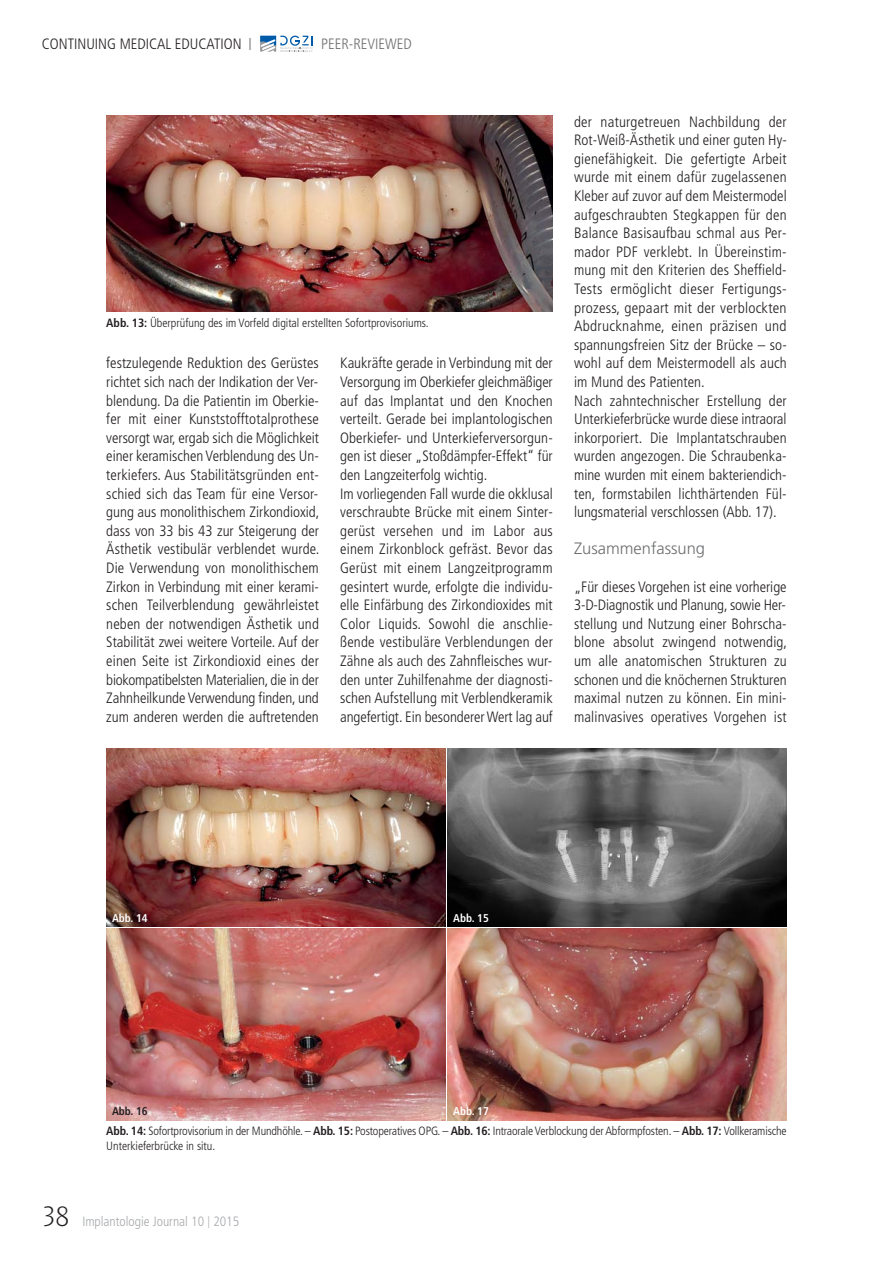
<style>
.page{position:relative;width:893px;height:1263px;background:#fff}
.page>*{position:absolute;margin:0;border:0;box-sizing:border-box;transform-origin:0 0}
.t1{font:300 16.5px "Frutiger CE";color:#6d6e70}
.t2{font:300 condensed 15px/18.6px "Frutiger";letter-spacing:.005em;color:#231f20;text-align:justify}
.t3{font:300 condensed 15px "Frutiger";color:#6d6e70}
.t4{font:300 condensed 13.5px "Frutiger";color:#a7a9ac}
.t5{font:300 condensed 12px/14.4px "Frutiger";letter-spacing:-.01em;color:#231f20}
.t6{font:700 condensed 11.25px "Frutiger";color:#fff}
.t7{font:700 condensed 11.25px "Frutiger";color:#231f20}
.s1{font-size:12px}
.s2{font-weight:700}
.s3{font-family:"Glasgow";font-weight:200;font-stretch:normal;font-size:27px;color:#231f20}
</style>
<div class="page">
<svg style="left:260px;top:36px;width:53px;height:16px"></svg>
<img style="left:106px;top:929px;width:339px;height:191px">
<img style="left:448px;top:929px;width:339px;height:191px">
<img style="left:106px;top:748px;width:339px;height:179px">
<img style="left:448px;top:748px;width:339px;height:179px">
<img style="left:106px;top:116px;width:447px;height:196px">
<p class="t2" style="left:42px;top:36px;width:211px">CONTINUING MEDICAL EDUCATION <span class="s1">|</span></p>
<p class="t3" style="left:321px;top:38px;width:92px">PEER-REVIEWED</p>
<p class="t5" style="left:106px;top:316px;width:324px"><span class="s2">Abb. 13:</span> Überprüfung des im Vorfeld digital erstellten Sofortprovisoriums.</p>
<p class="t2" style="left:106px;top:355px;width:215px">festzulegende Reduktion des Gerüstes richtet sich nach der Indikation der Ver&shy;blendung. Da die Patientin im Oberkie&shy;fer mit einer Kunststofftotalprothese versorgt war, ergab sich die Möglichkeit einer keramischen Verblendung des Un&shy;terkiefers. Aus Stabilitätsgründen ent&shy;schied sich das Team für eine Versor&shy;gung aus monolithischem Zirkondioxid, dass von 33 bis 43 zur Steigerung der Ästhetik vestibulär verblendet wurde.<br>Die Verwendung von monolithischem Zirkon in Verbindung mit einer kerami&shy;schen Teilverblendung gewährleistet neben der notwendigen Ästhetik und Stabilität zwei weitere Vorteile. Auf der einen Seite ist Zirkondioxid eines der biokompatibelsten Materialien, die in der Zahnheilkunde Verwendung finden, und zum anderen werden die auftretenden</p>
<p class="t2" style="left:340px;top:355px;width:214px;text-align:left">Kaukräfte gerade in Verbindung mit der Versorgung im Oberkiefer gleichmäßiger auf das Implantat und den Knochen verteilt. Gerade bei implantologischen Oberkiefer- und Unterkieferversorgun&shy;gen ist dieser „Stoßdämpfer-Effekt“ für den Langzeiterfolg wichtig.<br>Im vorliegenden Fall wurde die okklusal verschraubte Brücke mit einem Sinter&shy;gerüst versehen und im Labor aus einem Zirkonblock gefräst. Bevor das Gerüst mit einem Langzeitprogramm gesintert wurde, erfolgte die individu&shy;elle Einfärbung des Zirkondioxides mit Color Liquids. Sowohl die anschlie&shy;ßende vestibuläre Verblendungen der Zähne als auch des Zahnfleisches wur&shy;den unter Zu hilfenahme der diagnosti&shy;schen Aufstellung mit Verblendkeramik angefertigt. Ein besonderer Wert lag auf</p>
<p class="t2" style="left:574px;top:113px;width:214px;text-align:left">der naturgetreuen Nachbildung der Rot-Weiß-Ästhetik und einer guten Hy&shy;gienefähigkeit. Die gefertigte Arbeit wurde mit einem dafür zugelassenen Kleber auf zuvor auf dem Meistermodel aufgeschraubten Stegkappen für den Balance Basisaufbau schmal aus Per&shy;mador PDF verklebt. In Übereinstim&shy;mung mit den Kriterien des Sheffield-Tests ermöglicht dieser Fertigungs - prozess, gepaart mit der verblockten Abdrucknahme, einen präzisen und spannungsfreien Sitz der Brücke – so&shy;wohl auf dem Meistermodell als auch im Mund des Patienten.<br>Nach zahntechnischer Erstellung der Unterkieferbrücke wurde diese intraoral inkorporiert. Die Implantatschrauben wurden angezogen. Die Schraubenka&shy;mine wurden mit einem bakteriendich&shy;ten, formstabilen lichthärtenden Fül&shy;lungsmaterial verschlossen (Abb. 17).</p>
<p class="t1" style="left:574px;top:541px;width:132px">Zusammenfassung</p>
<p class="t2" style="left:574px;top:578px;width:215px">„Für dieses Vorgehen ist eine vorherige 3-D-Diagnostik und Planung, sowie Her&shy;stellung und Nutzung einer Bohrscha - blone absolut zwingend notwendig, um alle anatomischen Strukturen zu schonen und die knöchernen Strukturen maximal nutzen zu können. Ein mini - mal invasives operatives Vorgehen ist</p>
<p class="t6" style="left:112px;top:912px;width:37px">Abb. 14</p>
<p class="t6" style="left:453px;top:912px;width:37px">Abb. 15</p>
<p class="t7" style="left:112px;top:1106px;width:37px">Abb. 16</p>
<p class="t6" style="left:453px;top:1106px;width:37px">Abb. 17</p>
<p class="t5" style="left:106px;top:1125px;width:682px"><span class="s2">Abb. 14:</span> Sofortprovisorium in der Mundhöhle. – <span class="s2">Abb. 15:</span> Postoperatives OPG. – <span class="s2">Abb. 16:</span> Intraorale Verblockung der Abformpfosten. – <span class="s2">Abb. 17:</span> Vollkeramische<br>Unterkieferbrücke in situ.</p>
<p class="t4" style="left:43px;top:1216px;width:198px"><span class="s3">38</span> Implantologie Journal 10 <span class="s1">|</span> 2015</p>
</div>
